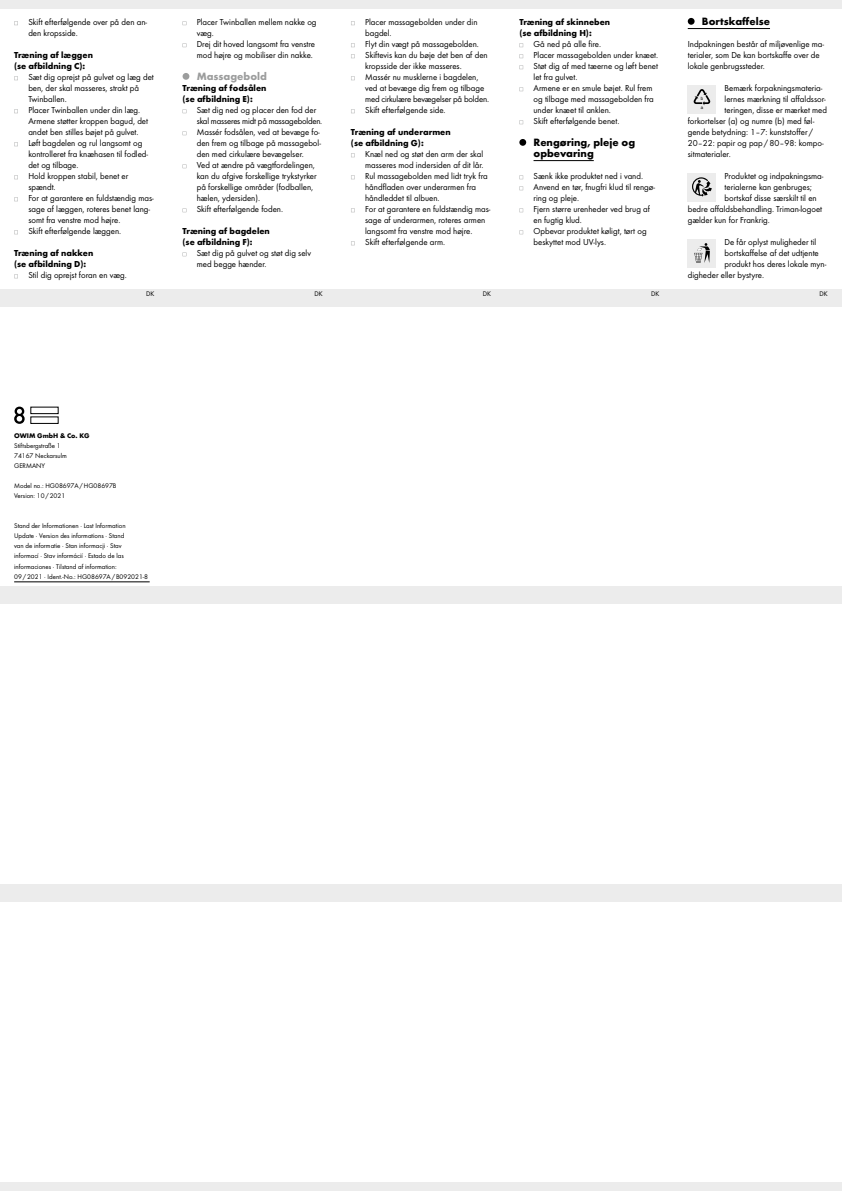
<style>
.page{position:relative;width:842px;height:1191px;background:#fff}
.page>*{position:absolute;margin:0;border:0;box-sizing:border-box;transform-origin:0 0}
.t1{font:700 11px/11px "Futura";color:#000}
.t2{font:700 11px "Futura";color:#9c9d9d}
.t3{font:9px/11px "Futura Boo";color:#000}
.t4{font:700 9px/11px "Futura";color:#000}
.t5{font:7px/10px "Futura Boo";color:#000}
.t6{font:700 7px "Futura";color:#000}
.t7{font:4.5px "Helvetica";color:#000}
.t8{font:4.4px "Helvetica";color:#000}
</style>
<div class="page">
<div style="left:0;top:0;width:842px;height:9px;background:#ececec"></div>
<div style="left:0;top:1182px;width:842px;height:9px;background:#ececec"></div>
<div style="left:0;top:289px;width:842px;height:17px;background:#ececec"></div>
<div style="left:0;top:587px;width:842px;height:17px;background:#ececec"></div>
<div style="left:0;top:884px;width:842px;height:17px;background:#ececec"></div>
<hr style="left:688px;top:28px;width:82px;height:1px;background:#000">
<div style="left:688px;top:18px;width:7px;height:7px;background:#000;border-radius:50%"></div>
<div style="left:688px;top:85px;width:28px;height:28px;background:#ececec"></div>
<svg style="left:694px;top:89px;width:16px;height:16px"></svg>
<div style="left:688px;top:173px;width:28px;height:28px;background:#ececec"></div>
<svg style="left:692px;top:177px;width:20px;height:20px"></svg>
<div style="left:688px;top:239px;width:28px;height:28px;background:#ececec"></div>
<svg style="left:694px;top:243px;width:16px;height:20px"></svg>
<hr style="left:533px;top:160px;width:61px;height:1px;background:#000">
<svg style="left:519px;top:43px;width:4px;height:4px"></svg>
<svg style="left:519px;top:54px;width:4px;height:4px"></svg>
<svg style="left:519px;top:65px;width:4px;height:4px"></svg>
<svg style="left:519px;top:87px;width:4px;height:4px"></svg>
<svg style="left:519px;top:120px;width:4px;height:4px"></svg>
<div style="left:519px;top:139px;width:7px;height:7px;background:#000;border-radius:50%"></div>
<svg style="left:519px;top:175px;width:4px;height:4px"></svg>
<svg style="left:519px;top:186px;width:4px;height:4px"></svg>
<svg style="left:519px;top:208px;width:4px;height:4px"></svg>
<svg style="left:519px;top:230px;width:4px;height:4px"></svg>
<svg style="left:351px;top:21px;width:4px;height:4px"></svg>
<svg style="left:351px;top:43px;width:4px;height:4px"></svg>
<svg style="left:351px;top:54px;width:4px;height:4px"></svg>
<svg style="left:351px;top:76px;width:4px;height:4px"></svg>
<svg style="left:351px;top:109px;width:4px;height:4px"></svg>
<svg style="left:351px;top:153px;width:4px;height:4px"></svg>
<svg style="left:351px;top:175px;width:4px;height:4px"></svg>
<svg style="left:351px;top:208px;width:4px;height:4px"></svg>
<svg style="left:351px;top:241px;width:4px;height:4px"></svg>
<div style="left:183px;top:73px;width:6px;height:7px;background:#9c9d9d;border-radius:50%"></div>
<svg style="left:14px;top:21px;width:4px;height:4px"></svg>
<svg style="left:14px;top:76px;width:4px;height:4px"></svg>
<svg style="left:14px;top:109px;width:4px;height:4px"></svg>
<svg style="left:14px;top:142px;width:4px;height:4px"></svg>
<svg style="left:14px;top:175px;width:4px;height:4px"></svg>
<svg style="left:14px;top:197px;width:4px;height:4px"></svg>
<svg style="left:14px;top:230px;width:4px;height:4px"></svg>
<svg style="left:14px;top:274px;width:4px;height:4px"></svg>
<hr style="left:14px;top:581px;width:136px;height:1px;background:#000">
<div style="left:30px;top:416px;width:29px;height:8px;border:1px solid #000"></div>
<svg style="left:14px;top:406px;width:11px;height:18px"></svg>
<div style="left:30px;top:406px;width:29px;height:8px;border:1px solid #000"></div>
<p class="t3" style="left:28px;top:17px;width:120px">Skift efterfølgende over på den an&shy;den kropsside.</p>
<p class="t4" style="left:14px;top:50px;width:80px">Træning af læggen (se afbildning C):</p>
<p class="t3" style="left:28px;top:72px;width:127px">Sæt dig oprejst på gulvet og læg det ben, der skal masseres, strakt på<br>Twinballen.<br>Placer Twinballen under din læg.<br>Armene støtter kroppen bagud, det andet ben stilles bøjet på gulvet.<br>Løft bagdelen og rul langsomt og kontrolleret fra knæhasen til fodled&shy;det og tilbage.<br>Hold kroppen stabil, benet er spændt.<br>For at garantere en fuldstændig mas&shy;sage af læggen, roteres benet lang&shy;somt fra venstre mod højre.<br>Skift efterfølgende læggen.</p>
<p class="t4" style="left:14px;top:248px;width:81px">Træning af nakken (se afbildning D):</p>
<p class="t3" style="left:28px;top:270px;width:100px">Stil dig oprejst foran en væg.</p>
<p class="t3" style="left:197px;top:17px;width:121px">Placer Twinballen mellem nakke og væg.<br>Drej dit hoved langsomt fra venstre mod højre og mobiliser din nakke.</p>
<p class="t2" style="left:197px;top:70px;width:72px">Massagebold</p>
<p class="t4" style="left:183px;top:83px;width:85px">Træning af fodsålen (se afbildning E):</p>
<p class="t3" style="left:197px;top:105px;width:127px">Sæt dig ned og placer den fod der skal masseres midt på massagebolden.<br>Massér fodsålen, ved at bevæge fo&shy;den frem og tilbage på massagebol&shy;den med cirkulære bevægelser.<br>Ved at ændre på vægtfordelingen, kan du afgive forskellige trykstyrker på forskellige områder (fodballen, hælen, ydersiden).<br>Skift efterfølgende foden.</p>
<p class="t4" style="left:183px;top:226px;width:89px">Træning af bagdelen (se afbildning F):</p>
<p class="t3" style="left:197px;top:248px;width:116px">Sæt dig på gulvet og støt dig selv med begge hænder.</p>
<p class="t3" style="left:365px;top:17px;width:125px">Placer massagebolden under din bagdel.<br>Flyt din vægt på massagebolden.<br>Skiftevis kan du bøje det ben af den kropsside der ikke masseres.<br>Massér nu musklerne i bagdelen, ved at bevæge dig frem og tilbage med cirkulære bevægelser på bolden.<br>Skift efterfølgende side.</p>
<p class="t4" style="left:351px;top:127px;width:101px">Træning af underarmen (se afbildning G):</p>
<p class="t3" style="left:365px;top:149px;width:127px">Knæl ned og støt den arm der skal masseres mod indersiden af dit lår.<br>Rul massagebolden med lidt tryk fra håndfladen over underarmen fra håndleddet til albuen.<br>For at garantere en fuldstændig mas&shy;sage af underarmen, roteres armen langsomt fra venstre mod højre.<br>Skift efterfølgende arm.</p>
<p class="t4" style="left:519px;top:17px;width:92px">Træning af skinneben (se afbildning H):</p>
<p class="t3" style="left:533px;top:39px;width:126px">Gå ned på alle fire.<br>Placer massagebolden under knæet.<br>Støt dig af med tæerne og løft benet let fra gulvet.<br>Armene er en smule bøjet. Rul frem og tilbage med massagebolden fra under knæet til anklen.<br>Skift efterfølgende benet.</p>
<p class="t1" style="left:533px;top:137px;width:103px">Rengøring, pleje og opbevaring</p>
<p class="t3" style="left:533px;top:171px;width:123px">Sænk ikke produktet ned i vand.<br>Anvend en tør, fnugfri klud til rengø&shy;ring og pleje.<br>Fjern større urenheder ved brug af en fugtig klud.<br>Opbevar produktet køligt, tørt og beskyttet mod UV-lys.</p>
<p class="t1" style="left:702px;top:16px;width:70px">Bortskaffelse</p>
<p class="t3" style="left:688px;top:39px;width:138px">Indpakningen består af miljøvenlige ma&shy;terialer, som De kan bortskaffe over de lokale genbrugssteder.</p>
<p class="t7" style="left:701px;top:94px;width:4px">b</p>
<p class="t8" style="left:701px;top:104px;width:4px">a</p>
<p class="t3" style="left:725px;top:83px;width:99px">Bemærk forpakningsmateria-</p>
<p class="t3" style="left:725px;top:94px;width:103px">lernes mærkning til affaldssor-</p>
<p class="t3" style="left:725px;top:105px;width:104px">teringen, disse er mærket med</p>
<p class="t3" style="left:688px;top:116px;width:128px">forkortelser (a) og numre (b) med føl-</p>
<p class="t3" style="left:688px;top:127px;width:127px">gende betydning: 1–7: kunststoffer /</p>
<p class="t3" style="left:688px;top:138px;width:137px">20–22: papir og pap/80–98: kompo-</p>
<p class="t3" style="left:688px;top:149px;width:45px">sitmaterialer.</p>
<p class="t3" style="left:725px;top:171px;width:100px">Produktet og indpakningsma-</p>
<p class="t3" style="left:725px;top:182px;width:89px">terialerne kan genbruges;</p>
<p class="t3" style="left:725px;top:193px;width:94px">bortskaf disse særskilt til en</p>
<p class="t3" style="left:688px;top:204px;width:136px">bedre affaldsbehandling. Triman-logoet</p>
<p class="t3" style="left:688px;top:215px;width:84px">gælder kun for Frankrig.</p>
<p class="t3" style="left:725px;top:237px;width:93px">De får oplyst muligheder til</p>
<p class="t3" style="left:725px;top:248px;width:96px">bortskaffelse af det udtjente</p>
<p class="t3" style="left:725px;top:259px;width:103px">produkt hos deres lokale myn-</p>
<p class="t3" style="left:688px;top:270px;width:78px">digheder eller bystyre.</p>
<p class="t5" style="left:146px;top:289px;width:10px">DK</p>
<p class="t5" style="left:314px;top:289px;width:10px">DK</p>
<p class="t5" style="left:483px;top:289px;width:10px">DK</p>
<p class="t5" style="left:651px;top:289px;width:10px">DK</p>
<p class="t5" style="left:819px;top:289px;width:10px">DK</p>
<p class="t6" style="left:14px;top:432px;width:77px">OWIM GmbH &amp; Co. KG</p>
<p class="t5" style="left:14px;top:441px;width:54px">Stiftsbergstraße 1<br>74167 Neckarsulm<br>GERMANY</p>
<p class="t5" style="left:14px;top:481px;width:104px">Model no.: HG08697A/HG08697B<br>Version: 10/2021</p>
<p class="t5" style="left:14px;top:521px;width:135px">Stand der Informationen · Last Information<br>Update · Version des informations · Stand<br>van de informatie · Stan informacji · Stav informací · Stav informácií · Estado de las informaciones · Tilstand af information:<br>09/2021 · Ident.-No.: HG08697A/B092021-8</p>
</div>
